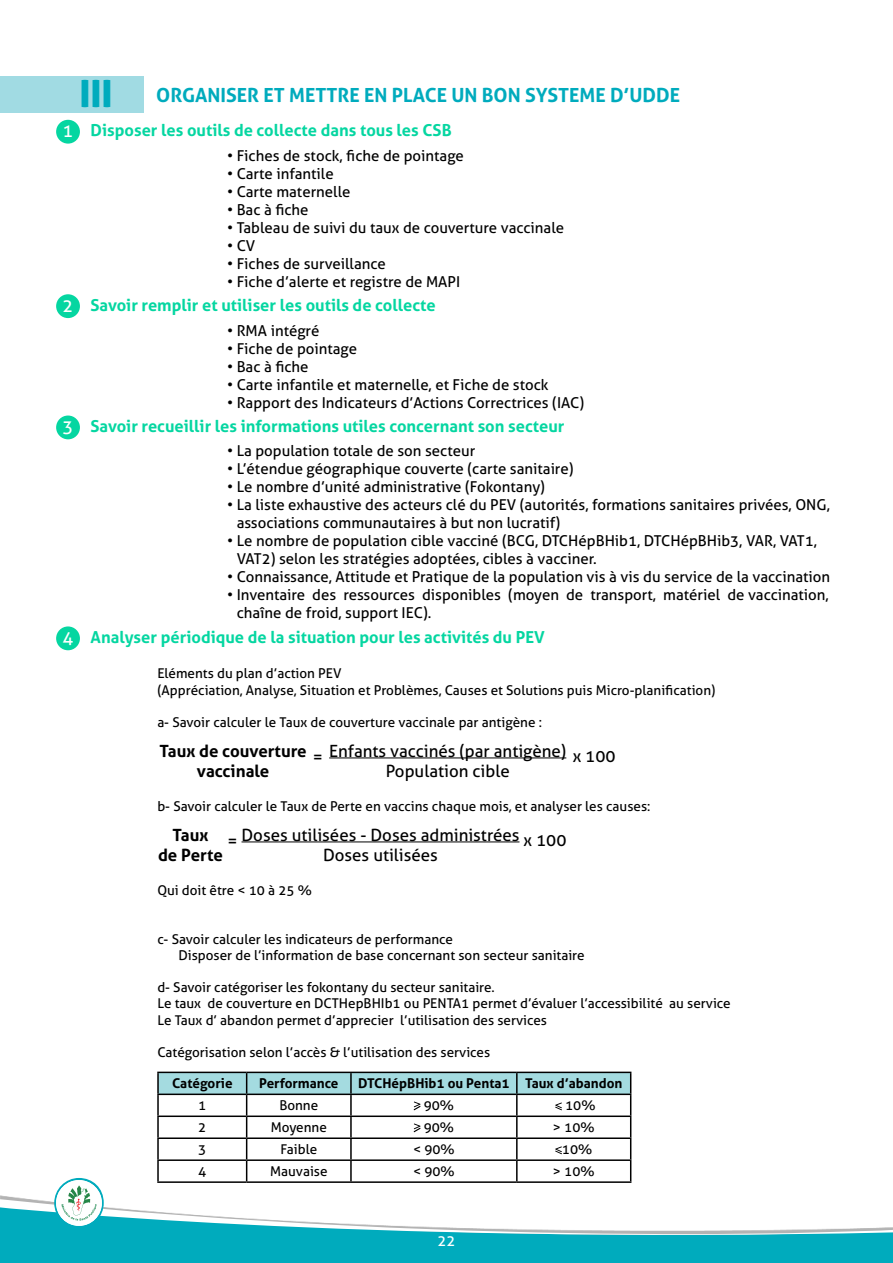
<style>
.page{position:relative;width:893px;height:1263px;background:#fff}
.page>*{position:absolute;margin:0;border:0;box-sizing:border-box;transform-origin:0 0}
.t1{font:37.5px "Aller Display";color:#00abbd}
.t2{font:700 19.5px "Aller";color:#00abbd}
.t3{font:18px "Aller";color:#fff}
.t4{font:16.8px/20.2px "Aller";color:#000}
.t5{font:700 16.8px/20.2px "Aller";color:#000;text-align:center}
.t6{font:700 16.5px "Aller";color:#05d6a1}
.t7{font:15px/18px "Aller";color:#000}
.t8{font:15px "Aller";color:#fff}
.t9{font:13.5px/16.2px "Aller";color:#000}
.t10{font:700 13.5px "Aller";color:#000}
.s1{font-weight:700}
</style>
<div class="page">
<div style="left:0;top:1251px;width:893px;height:12px;background:#00abbd"></div>
<svg style="left:0;top:1199px;width:893px;height:52px"></svg>
<svg style="left:54px;top:1178px;width:50px;height:50px"></svg>
<img style="left:56px;top:1180px;width:46px;height:46px;border-radius:23px">
<svg style="left:61px;top:1185px;width:36px;height:35px"></svg>
<div style="left:56px;top:120px;width:24px;height:24px;background:#05d6a1;border-radius:50%"></div>
<div style="left:56px;top:294px;width:24px;height:24px;background:#05d6a1;border-radius:50%"></div>
<div style="left:56px;top:415px;width:24px;height:24px;background:#05d6a1;border-radius:50%"></div>
<div style="left:56px;top:626px;width:24px;height:24px;background:#05d6a1;border-radius:50%"></div>
<hr style="left:329px;top:757px;width:237px;height:1px;background:#000">
<hr style="left:242px;top:841px;width:277px;height:1px;background:#000">
<div style="left:0;top:77px;width:143px;height:36px;background:#a1dbe3"></div>
<hr style="left:157px;top:1071px;width:90px;height:2px;background:#000">
<hr style="left:157px;top:1073px;width:2px;height:20px;background:#000">
<hr style="left:247px;top:1071px;width:104px;height:2px;background:#000">
<hr style="left:351px;top:1071px;width:166px;height:2px;background:#000">
<hr style="left:517px;top:1071px;width:114px;height:2px;background:#000">
<hr style="left:157px;top:1093px;width:90px;height:2px;background:#000">
<hr style="left:157px;top:1095px;width:2px;height:20px;background:#000">
<hr style="left:157px;top:1115px;width:90px;height:2px;background:#000">
<hr style="left:157px;top:1117px;width:2px;height:20px;background:#000">
<hr style="left:157px;top:1137px;width:90px;height:2px;background:#000">
<hr style="left:157px;top:1139px;width:2px;height:20px;background:#000">
<hr style="left:157px;top:1159px;width:90px;height:2px;background:#000">
<hr style="left:157px;top:1161px;width:2px;height:20px;background:#000">
<hr style="left:157px;top:1181px;width:90px;height:2px;background:#000">
<hr style="left:247px;top:1181px;width:104px;height:2px;background:#000">
<hr style="left:351px;top:1181px;width:166px;height:2px;background:#000">
<hr style="left:517px;top:1181px;width:114px;height:2px;background:#000">
<svg style="left:158px;top:1072px;width:473px;height:109px"></svg>
<h1 class="t1" style="left:79px;top:70px;width:35px">III</h1>
<h2 class="t2" style="left:156px;top:83px;width:525px">ORGANISER ET METTRE EN PLACE UN BON SYSTEME D’UDDE</h2>
<p class="t3" style="left:63px;top:120px;width:12px">1</p>
<p class="t6" style="left:91px;top:120px;width:363px">Disposer les outils de collecte dans tous les CSB</p>
<p class="t3" style="left:63px;top:294px;width:12px">2</p>
<p class="t3" style="left:63px;top:415px;width:12px">3</p>
<p class="t7" style="left:227px;top:147px;width:238px">• Fiches de stock, fiche de pointage</p>
<p class="t7" style="left:227px;top:165px;width:108px">• Carte infantile</p>
<p class="t7" style="left:227px;top:183px;width:125px">• Carte maternelle</p>
<p class="t7" style="left:227px;top:201px;width:83px">• Bac à fiche</p>
<p class="t7" style="left:227px;top:219px;width:339px">• Tableau de suivi du taux de couverture vaccinale</p>
<p class="t7" style="left:227px;top:237px;width:30px">• CV</p>
<p class="t7" style="left:227px;top:255px;width:160px">• Fiches de surveillance</p>
<p class="t7" style="left:227px;top:273px;width:235px">• Fiche d’alerte et registre de MAPI</p>
<p class="t7" style="left:227px;top:321px;width:94px">• RMA intégré</p>
<p class="t7" style="left:227px;top:339px;width:132px">• Fiche de pointage</p>
<p class="t7" style="left:227px;top:357px;width:83px">• Bac à fiche</p>
<p class="t7" style="left:227px;top:375px;width:323px">• Carte infantile et maternelle, et Fiche de stock</p>
<p class="t7" style="left:227px;top:393px;width:359px">• Rapport des Indicateurs d’Actions Correctrices (IAC)</p>
<p class="t7" style="left:227px;top:441px;width:250px">• La population totale de son secteur</p>
<p class="t7" style="left:227px;top:459px;width:348px">• L’étendue géographique couverte (carte sanitaire)</p>
<p class="t7" style="left:227px;top:477px;width:319px">• Le nombre d’unité administrative (Fokontany)</p>
<p class="t7" style="left:237px;top:495px;width:595px;text-indent:-10px">• La liste exhaustive des acteurs clé du PEV (autorités, formations sanitaires privées, ONG, associations communautaires à but non lucratif)</p>
<p class="t7" style="left:237px;top:531px;width:582px;text-indent:-10px">• Le nombre de population cible vacciné (BCG, DTCHépBHib1, DTCHépBHib3, VAR, VAT1,<br>VAT2) selon les stratégies adoptées, cibles à vacciner.</p>
<p class="t7" style="left:227px;top:567px;width:605px">• Connaissance, Attitude et Pratique de la population vis à vis du service de la vaccination</p>
<p class="t7" style="left:237px;top:585px;width:594px;text-indent:-10px">• Inventaire des ressources disponibles (moyen de transport, matériel de vaccination, chaîne de froid, support IEC).</p>
<p class="t6" style="left:91px;top:295px;width:347px">Savoir remplir et utiliser les outils de collecte</p>
<p class="t6" style="left:91px;top:416px;width:475px">Savoir recueillir les informations utiles concernant son secteur</p>
<p class="t3" style="left:63px;top:626px;width:12px">4</p>
<p class="t6" style="left:91px;top:627px;width:456px">Analyser périodique de la situation pour les activités du PEV</p>
<p class="t9" style="left:157px;top:665px;width:560px">Eléments du plan d’action PEV<br>(Appréciation, Analyse, Situation et Problèmes, Causes et Solutions puis Micro-planification)</p>
<p class="t9" style="left:157px;top:714px;width:386px">a- Savoir calculer le Taux de couverture vaccinale par antigène :</p>
<p class="t4" style="left:197px;top:740px;width:371px;text-indent:-37px"><span class="s1">Taux de couverture</span> = Enfants vaccinés (par antigène) <span class="s1">vaccinale</span></p>
<p class="t4" style="left:573px;top:746px;width:44px">x 100</p>
<p class="t9" style="left:157px;top:798px;width:495px">b- Savoir calculer le Taux de Perte en vaccins chaque mois, et analyser les causes:</p>
<p class="t5" style="left:158px;top:824px;width:66px">Taux<br>de Perte</p>
<p class="t4" style="left:323px;top:824px;width:198px;text-indent:-96px">= Doses utilisées - Doses administrées<br>Doses utilisées</p>
<p class="t4" style="left:523px;top:830px;width:44px">x 100</p>
<p class="t9" style="left:157px;top:882px;width:156px">Qui doit être &lt; 10 à 25 %</p>
<p class="t9" style="left:178px;top:930px;width:408px;text-indent:-21px">c- Savoir calculer les indicateurs de performance<br>Disposer de l’information de base concernant son secteur sanitaire</p>
<p class="t9" style="left:157px;top:979px;width:575px">d- Savoir catégoriser les fokontany du secteur sanitaire.<br>Le taux de couverture en DCTHepBHIb1 ou PENTA1 permet d’évaluer l’accessibilité au service<br>Le Taux d’ abandon permet d’apprecier l’utilisation des services</p>
<p class="t9" style="left:157px;top:1044px;width:334px">Catégorisation selon l’accès &amp; l’utilisation des services</p>
<p class="t4" style="left:386px;top:761px;width:126px">Population cible</p>
<p class="t10" style="left:172px;top:1075px;width:62px">Catégorie</p>
<p class="t10" style="left:259px;top:1075px;width:81px">Performance</p>
<p class="t10" style="left:358px;top:1075px;width:266px">DTCHépBHib1 ou Penta1 Taux d’abandon</p>
<p class="t9" style="left:198px;top:1097px;width:10px">1</p>
<p class="t9" style="left:279px;top:1097px;width:40px">Bonne</p>
<p class="t9" style="left:424px;top:1097px;width:32px">90%</p>
<p class="t9" style="left:565px;top:1097px;width:32px">10%</p>
<p class="t9" style="left:198px;top:1119px;width:10px">2</p>
<p class="t9" style="left:271px;top:1119px;width:58px">Moyenne</p>
<p class="t9" style="left:424px;top:1119px;width:32px">90%</p>
<p class="t9" style="left:553px;top:1119px;width:43px">&gt; 10%</p>
<p class="t9" style="left:198px;top:1141px;width:10px">3</p>
<p class="t9" style="left:280px;top:1141px;width:38px">Faible</p>
<p class="t9" style="left:413px;top:1141px;width:43px">&lt; 90%</p>
<p class="t9" style="left:562px;top:1141px;width:32px">10%</p>
<p class="t9" style="left:198px;top:1163px;width:10px">4</p>
<p class="t9" style="left:270px;top:1163px;width:59px">Mauvaise</p>
<p class="t9" style="left:413px;top:1163px;width:43px">&lt; 90%</p>
<p class="t9" style="left:553px;top:1163px;width:43px">&gt; 10%</p>
<p class="t8" style="left:437px;top:1231px;width:19px">22</p>
</div>
